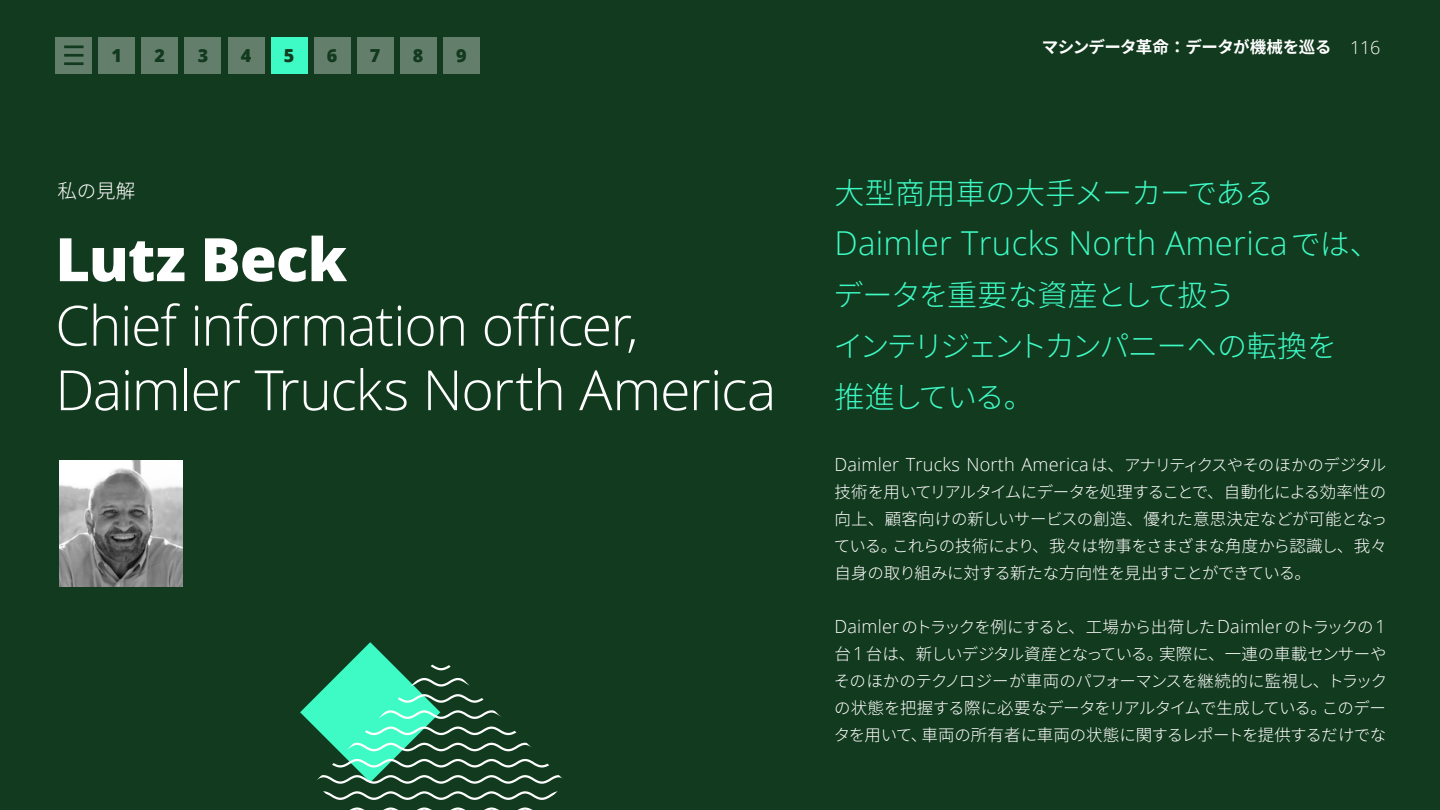
<style>
.page{position:relative;width:1440px;height:810px;background:#123a1e}
.page>*{position:absolute;margin:0;border:0;box-sizing:border-box;transform-origin:0 0}
.t1{font:800 60px "Open Sans";letter-spacing:-.015em;color:#fff}
.t2{font:300 55.5px/64.5px "Open Sans";letter-spacing:-.025em;color:#fff}
.私の見解リード_L_20_28_wh{font:300 33px "Open Sans";letter-spacing:.01em;color:#3efac5}
.私の見解リード_L_20_28_wh-2{font:300 30px/51px "Noto Sans JP";letter-spacing:-.045em;color:#3efac5}
.私の見解リード_L_20_28_wh-3{font:300 30px "Noto Sans JP";letter-spacing:-.015em;color:#3efac5}
.私の見解タイ上_L_13_18_wh{font:300 19.5px "Noto Sans JP";color:#fff}
.本文_L_11_18_wh{font:300 18.15px "Open Sans";letter-spacing:.01em;color:#fff}
.Body_Copy_small_whit{font:800 18px "Open Sans";color:#123a1e}
.t3{font:300 18px "Open Sans";color:#fff}
.本文_L_11_18_wh-2{font:300 16.5px/27px "Noto Sans JP";letter-spacing:-.035em;color:#fff;text-align:justify}
.t4{font:700 16.5px "Noto Sans JP";letter-spacing:-.035em;color:#fff}
.s1{font-family:"Noto Sans JP";font-size:30px}
.s2{font-family:"Noto Sans JP";font-size:16.5px}
.s3{font-family:"Open Sans";font-size:18.15px}
</style>
<div class="page">
<img style="left:59px;top:460px;width:124px;height:126px">
<svg style="left:300px;top:642px;width:263px;height:168px"></svg>
<div style="left:99px;top:37px;width:36px;height:37px;background:#647e6c"></div>
<div style="left:142px;top:37px;width:36px;height:37px;background:#647e6c"></div>
<div style="left:185px;top:37px;width:36px;height:37px;background:#647e6c"></div>
<div style="left:228px;top:37px;width:36px;height:37px;background:#647e6c"></div>
<div style="left:271px;top:37px;width:36px;height:37px;background:#3efac5"></div>
<div style="left:314px;top:37px;width:36px;height:37px;background:#647e6c"></div>
<div style="left:357px;top:37px;width:36px;height:37px;background:#647e6c"></div>
<div style="left:400px;top:37px;width:36px;height:37px;background:#647e6c"></div>
<div style="left:443px;top:37px;width:36px;height:37px;background:#647e6c"></div>
<div style="left:56px;top:37px;width:36px;height:37px;background:#647e6c"></div>
<hr style="left:64px;top:45px;width:20px;height:3px;background:#123a1e">
<hr style="left:64px;top:54px;width:20px;height:3px;background:#123a1e">
<hr style="left:64px;top:62px;width:20px;height:3px;background:#123a1e">
<p class="Body_Copy_small_whit" style="left:112px;top:42px;width:12px">1</p>
<p class="Body_Copy_small_whit" style="left:155px;top:42px;width:12px">2</p>
<p class="Body_Copy_small_whit" style="left:198px;top:42px;width:12px">3</p>
<p class="Body_Copy_small_whit" style="left:241px;top:42px;width:12px">4</p>
<p class="Body_Copy_small_whit" style="left:284px;top:42px;width:12px">5</p>
<p class="Body_Copy_small_whit" style="left:327px;top:42px;width:12px">6</p>
<p class="Body_Copy_small_whit" style="left:370px;top:42px;width:12px">7</p>
<p class="Body_Copy_small_whit" style="left:413px;top:42px;width:12px">8</p>
<p class="Body_Copy_small_whit" style="left:456px;top:42px;width:12px">9</p>
<p class="私の見解タイ上_L_13_18_wh" style="left:57px;top:180px;width:79px">私の見解</p>
<p class="t1" style="left:55px;top:214px;width:293px">Lutz Beck</p>
<p class="t2" style="left:55px;top:292px;width:723px">Chief information officer,<br>Daimler Trucks North America</p>
<p class="t4" style="left:1042px;top:37px;width:291px">マシンデータ革命：データが機械を巡る</p>
<p class="t3" style="left:1350px;top:35px;width:32px">116</p>
<p class="私の見解リード_L_20_28_wh-3" style="left:834px;top:176px;width:441px">大型商用車の大手メーカーである</p>
<p class="私の見解リード_L_20_28_wh" style="left:834px;top:220px;width:547px">Daimler Trucks North America<span class="s1">では、</span></p>
<p class="私の見解リード_L_20_28_wh-2" style="left:833px;top:270px;width:505px">データを重要な資産として扱う<br>インテリジェントカンパニーへの転換を推進している。</p>
<p class="本文_L_11_18_wh" style="left:834px;top:452px;width:553px">Daimler Trucks North America<span class="s2">は、アナリティクスやそのほかのデジタル</span></p>
<p class="本文_L_11_18_wh-2" style="left:834px;top:479px;width:555px">技術を用いてリアルタイムにデータを処理することで、自動化による効率性の向上、顧客向けの新しいサービスの創造、優れた意思決定などが可能となっている。これらの技術により、我々は物事をさまざまな角度から認識し、我々自身の取り組みに対する新たな方向性を見出すことができている。</p>
<p class="本文_L_11_18_wh-2" style="left:834px;top:614px;width:555px"><span class="s3">Daimler</span>のトラックを例にすると、工場から出荷した<span class="s3">Daimler</span>のトラックの<span class="s3">1</span>台 <span class="s3">1</span> 台は、新しいデジタル資産となっている。実際に、一連の車載センサーやそのほかのテクノロジーが車両のパフォーマンスを継続的に監視し、トラックの状態を把握する際に必要なデータをリアルタイムで生成している。このデータを用いて、車両の所有者に車両の状態に関するレポートを提供するだけでな</p>
</div>
